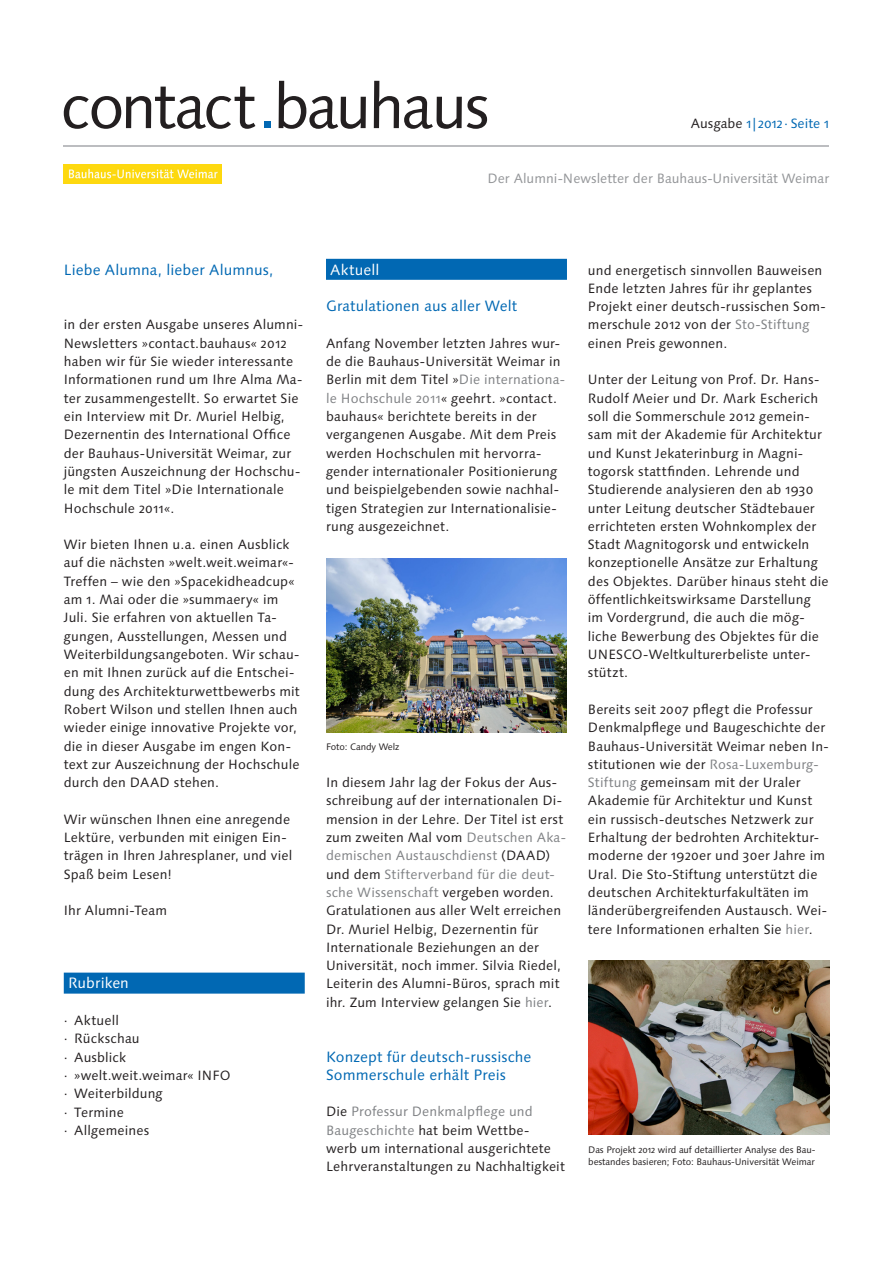
<style>
.page{position:relative;width:893px;height:1263px;background:#fff}
.page>*{position:absolute;margin:0;border:0;box-sizing:border-box;transform-origin:0 0}
.t1{font:63px "Linotype Syntax Os F";letter-spacing:-.05em;color:#231f20}
.t2{font:15px/18.3px "Linotype Syntax Os F";letter-spacing:.005em;color:#0168b3}
.t3{font:15px "Linotype Syntax Os F";letter-spacing:.005em;color:#fff}
.t4{font:13.5px/18.3px "Linotype Syntax Os F";letter-spacing:.01em;color:#231f20}
.t5{font:13.5px "Linotype Syntax Os F";color:#939598}
.t6{font:13.5px "Linotype Syntax Os F";color:#0168b3}
.t7{font:9.45px/12px "Linotype Syntax Os F";letter-spacing:-.01em;color:#231f20}
.s1{color:#0168b3}
.s2{color:#231f20}
.s3{color:#808285}
</style>
<div class="page">
<img style="left:64px;top:165px;width:157px;height:18px">
<div style="left:64px;top:972px;width:241px;height:21px;background:#0168b3"></div>
<div style="left:326px;top:259px;width:241px;height:21px;background:#0168b3"></div>
<img style="left:326px;top:558px;width:241px;height:174px">
<img style="left:588px;top:961px;width:241px;height:174px">
<hr style="left:64px;top:145px;width:765px;height:1px;background:#bcbdc0">
<h1 class="t1" style="left:60px;top:69px;width:431px">contact<span class="s1">.</span>bauhaus</h1>
<p class="t6" style="left:691px;top:116px;width:140px"><span class="s2">Ausgabe</span> 1|2012 · Seite 1</p>
<p class="t5" style="left:488px;top:170px;width:343px">Der Alumni-Newsletter der Bauhaus-Universität Weimar</p>
<p class="t2" style="left:64px;top:260px;width:211px">Liebe Alumna, lieber Alumnus,</p>
<p class="t4" style="left:64px;top:316px;width:241px">in der ersten Ausgabe unseres Alumni-Newsletters »contact.bauhaus« 2012 haben wir für Sie wieder interessante Informationen rund um Ihre Alma Ma&shy;ter zusammengestellt. So erwartet Sie ein Interview mit Dr. Muriel Helbig, Dezernentin des International Office der Bauhaus-Universität Weimar, zur jüngsten Auszeichnung der Hochschu&shy;le mit dem Titel »Die Internationale Hochschule 2011«.</p>
<p class="t4" style="left:64px;top:535px;width:238px">Wir bieten Ihnen u.a. einen Ausblick auf die nächsten »welt.weit.weimar«- Treffen – wie den »Spacekidheadcup« am 1. Mai oder die »summaery« im Juli. Sie erfahren von aktuellen Ta&shy;gungen, Ausstellungen, Messen und Weiterbildungsangeboten. Wir schau&shy;en mit Ihnen zurück auf die Entschei&shy;dung des Architekturwettbewerbs mit Robert Wilson und stellen Ihnen auch wieder einige innovative Projekte vor, die in dieser Ausgabe im engen Kon&shy;text zur Auszeichnung der Hochschule durch den DAAD stehen.</p>
<p class="t4" style="left:64px;top:810px;width:230px">Wir wünschen Ihnen eine anregende<br>Lektüre, verbunden mit einigen Ein&shy;trägen in Ihren Jahresplaner, und viel<br>Spaß beim Lesen!</p>
<p class="t4" style="left:64px;top:902px;width:105px">Ihr Alumni-Team</p>
<p class="t3" style="left:68px;top:974px;width:62px">Rubriken</p>
<p class="t4" style="left:64px;top:1011px;width:168px">· Aktuell<br>· Rückschau<br>· Ausblick<br>· »welt.weit.weimar« INFO · Weiterbildung<br>· Termine<br>· Allgemeines</p>
<p class="t3" style="left:330px;top:261px;width:51px">Aktuell</p>
<p class="t2" style="left:326px;top:297px;width:193px">Gratulationen aus aller Welt</p>
<p class="t4" style="left:326px;top:334px;width:241px">Anfang November letzten Jahres wur&shy;de die Bauhaus-Universität Weimar in Berlin mit dem Titel »<span class="s3">Die internationa&shy;le Hochschule 2011</span>« geehrt. »contact. bauhaus« berichtete bereits in der vergangenen Ausgabe. Mit dem Preis werden Hochschulen mit hervorra&shy;gender internationaler Positionierung und beispielgebenden sowie nachhal&shy;tigen Strategien zur Internationalisie&shy;rung ausgezeichnet.</p>
<p class="t7" style="left:326px;top:741px;width:75px">Foto: Candy Welz</p>
<p class="t4" style="left:326px;top:773px;width:241px">In diesem Jahr lag der Fokus der Aus&shy;schreibung auf der internationalen Di&shy;mension in der Lehre. Der Titel ist erst zum zweiten Mal vom <span class="s3">Deutschen Aka&shy;demischen Austauschdienst</span> (DAAD) und dem <span class="s3">Stifterverband für die deut&shy;sche Wissenschaft</span> vergeben worden.<br>Gratulationen aus aller Welt erreichen Dr. Muriel Helbig, Dezernentin für Internationale Beziehungen an der Universität, noch immer. Silvia Riedel, Leiterin des Alumni-Büros, sprach mit ihr. Zum Interview gelangen Sie <span class="s3">hier</span>.</p>
<p class="t2" style="left:326px;top:1047px;width:207px">Konzept für deutsch-russische<br>Sommerschule erhält Preis</p>
<p class="t4" style="left:326px;top:1103px;width:240px">Die <span class="s3">Professur Denkmalpflege und Baugeschichte</span> hat beim Wettbe-<br>werb um international ausgerichtete Lehrveranstaltungen zu Nachhaltigkeit</p>
<p class="t4" style="left:588px;top:261px;width:239px">und energetisch sinnvollen Bauweisen Ende letzten Jahres für ihr geplantes Projekt einer deutsch-russischen Som&shy;merschule 2012 von der <span class="s3">Sto-Stiftung </span>einen Preis gewonnen.</p>
<p class="t4" style="left:588px;top:371px;width:242px">Unter der Leitung von Prof. Dr. Hans-Rudolf Meier und Dr. Mark Escherich soll die Sommerschule 2012 gemein&shy;sam mit der Akademie für Architektur und Kunst Jekaterinburg in Magni&shy;togorsk stattfinden. Lehrende und Studierende analysieren den ab 1930 unter Leitung deutscher Städtebauer errichteten ersten Wohnkomplex der Stadt Magnitogorsk und entwickeln konzeptionelle Ansätze zur Erhaltung des Objektes. Darüber hinaus steht die öffentlichkeitswirksame Darstellung im Vordergrund, die auch die mög&shy;liche Bewerbung des Objektes für die UNESCO-Weltkulturerbeliste unter&shy;stützt.</p>
<p class="t4" style="left:588px;top:700px;width:242px">Bereits seit 2007 pflegt die Professur Denkmalpflege und Baugeschichte der Bauhaus-Universität Weimar neben In&shy;stitutionen wie der <span class="s3">Rosa-Luxemburg-Stiftung</span> gemeinsam mit der Uraler Akademie für Architektur und Kunst ein russisch-deutsches Netzwerk zur Erhaltung der bedrohten Architektur&shy;moderne der 1920er und 30er Jahre im Ural. Die Sto-Stiftung unterstützt die deutschen Architekturfakultäten im länderübergreifenden Austausch. Wei&shy;tere Informationen erhalten Sie <span class="s3">hier</span>.</p>
<p class="t7" style="left:588px;top:1144px;width:229px">Das Projekt 2012 wird auf detaillierter Analyse des Bau&shy;bestandes basieren; Foto: Bauhaus-Universität Weimar</p>
</div>
